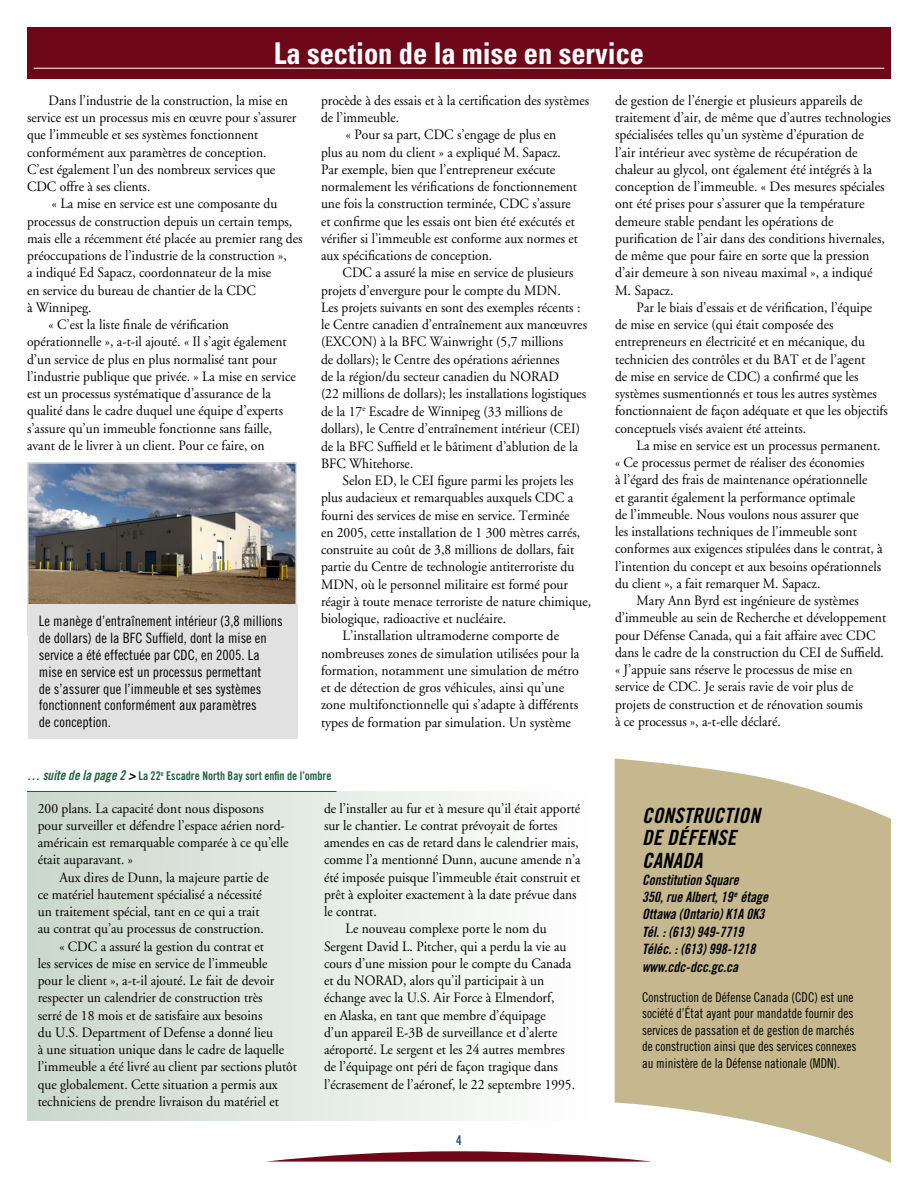
<style>
.page{position:relative;width:918px;height:1188px;background:#fff}
.page>*{position:absolute;margin:0;border:0;box-sizing:border-box;transform-origin:0 0}
._1_1-StoryTitle-OnRed{font:700 condensed 30px "Univers";color:#fff;scale:.95 1}
._5_1-EndTitle{font:21px "Trade Gothic Bold Cond Twenty Obl";letter-spacing:.01em;color:#000}
._2_15-MainText-TIGHTER-FDec{font:14.25px/17.2px "Adobe Garamond";color:#000;scale:.95 1}
._2_2-MainText-Tightest-FDec{font:14.25px/17.2px "Adobe Garamond";color:#000;scale:.95 1}
._2_15-MainText-TIGHTER-FDec-2{font:14.25px/17.2px "Adobe Garamond";color:#000}
._4_1-Caption{font:14.25px/16.8px "Trade Gothic Cond Eighteen";color:#000}
._5_2-EndContactInfo{font:14.25px "Trade Gothic Bold Cond Twenty Obl";color:#000;scale:.95 1}
._5_3-EndURL{font:14.25px "Trade Gothic Bold Cond Twenty Obl";color:#000;scale:.95 1}
._5_4-EndDCCInfo{font:13.5px/16.5px "Trade Gothic Cond Eighteen";color:#000;scale:.95 1}
._2_7b-FromPg{font:13.5px "Trade Gothic Bold Cond Twenty";color:#344a83;scale:.95 1}
._2_7b-FromPg-2{font:12px "Trade Gothic Bold Cond Twenty";color:#19603b;scale:.95 1}
.s1{font-family:"Trade Gothic Bold Cond Twenty Obl";font-size:13.5px}
.s2{font-family:"Trade Gothic Bold Cond Twenty Obl";font-size:13.5px;color:#000}
</style>
<div class="page">
<div style="left:27px;top:27px;width:864px;height:51px;background:#6e0717"></div>
<hr style="left:34px;top:68px;width:850px;height:1px;background:#fff">
<img style="left:30px;top:465px;width:264px;height:139px">
<div style="left:27px;top:462px;width:270px;height:174px;border:2px solid #e1e1e1"></div>
<div style="left:28px;top:604px;width:270px;height:135px;background:#e1e1e1"></div>
<div style="left:27px;top:791px;width:567px;height:330px;background:linear-gradient(to right,#cad7cc,#fff)"></div>
<hr style="left:27px;top:791px;width:309px;height:1px;background:#19603b">
<svg style="left:266px;top:1151px;width:349px;height:11px"></svg>
<svg style="left:615px;top:759px;width:276px;height:404px;fill:#c5b78e"></svg>
<p class="_1_1-StoryTitle-OnRed" style="left:274px;top:35px;width:391px">La section de la mise en service</p>
<p class="_2_15-MainText-TIGHTER-FDec" style="left:27px;top:92px;width:285px;text-indent:22px">Dans l’industrie de la construction, la mise en service est un processus mis en œuvre pour s’assurer que l’immeuble et ses systèmes fonctionnent conformément aux paramètres de conception.<br>C’est également l’un des nombreux services que CDC offre à ses clients.</p>
<p class="_2_15-MainText-TIGHTER-FDec" style="left:27px;top:196px;width:291px;text-indent:25px">« La mise en service est une composante du processus de construction depuis un certain temps, mais elle a récemment été placée au premier rang des préoccupations de l’industrie de la construction »,<br>a indiqué Ed Sapacz, coordonnateur de la mise<br>en service du bureau de chantier de la CDC<br>à Winnipeg.</p>
<p class="_2_15-MainText-TIGHTER-FDec" style="left:27px;top:316px;width:284px;text-indent:22px">« C’est la liste finale de vérification opérationnelle », a-t-il ajouté. « Il s’agit également d’un service de plus en plus normalisé tant pour l’industrie publique que privée. » La mise en service est un processus systématique d’assurance de la qualité dans le cadre duquel une équipe d’experts s’assure qu’un immeuble fonctionne sans faille, avant de le livrer à un client. Pour ce faire, on</p>
<p class="_2_15-MainText-TIGHTER-FDec" style="left:321px;top:92px;width:284px">procède à des essais et à la certification des systèmes de l’immeuble.</p>
<p class="_2_15-MainText-TIGHTER-FDec" style="left:321px;top:127px;width:272px;text-indent:25px">« Pour sa part, CDC s’engage de plus en plus au nom du client » a expliqué M. Sapacz.<br>Par exemple, bien que l’entrepreneur exécute normalement les vérifications de fonctionnement une fois la construction terminée, CDC s’assure et confirme que les essais ont bien été exécutés et vérifier si l’immeuble est conforme aux normes et aux spécifications de conception.</p>
<p class="_2_15-MainText-TIGHTER-FDec" style="left:321px;top:265px;width:282px;text-indent:22px">CDC a assuré la mise en service de plusieurs projets d’envergure pour le compte du MDN.<br>Les projets suivants en sont des exemples récents : le Centre canadien d’entraînement aux manœuvres (EXCON) à la BFC Wainwright (5,7 millions<br>de dollars); le Centre des opérations aériennes<br>de la région/du secteur canadien du NORAD<br>(22 millions de dollars); les installations logistiques de la 17<sup>e</sup> Escadre de Winnipeg (33 millions de dollars), le Centre d’entraînement intérieur (CEI) de la BFC Suffield et le bâtiment d’ablution de la BFC Whitehorse.</p>
<p class="_2_15-MainText-TIGHTER-FDec" style="left:321px;top:472px;width:286px;text-indent:22px">Selon ED, le CEI figure parmi les projets les plus audacieux et remarquables auxquels CDC a fourni des services de mise en service. Terminée<br>en 2005, cette installation de 1 300 mètres carrés, construite au coût de 3,8 millions de dollars, fait partie du Centre de technologie antiterroriste du MDN, où le personnel militaire est formé pour réagir à toute menace terroriste de nature chimique, biologique, radioactive et nucléaire.</p>
<p class="_2_15-MainText-TIGHTER-FDec-2" style="left:321px;top:628px;width:260px;text-indent:22px">L’installation ultramoderne comporte de nombreuses zones de simulation utilisées pour la formation, notamment une simulation de métro et de détection de gros véhicules, ainsi qu’une zone multifonctionnelle qui s’adapte à différents types de formation par simulation. Un système</p>
<p class="_2_15-MainText-TIGHTER-FDec-2" style="left:615px;top:92px;width:277px">de gestion de l’énergie et plusieurs appareils de traitement d’air, de même que d’autres technologies spécialisées telles qu’un système d’épuration de<br>l’air intérieur avec système de récupération de chaleur au glycol, ont également été intégrés à la conception de l’immeuble. « Des mesures spéciales ont été prises pour s’assurer que la température demeure stable pendant les opérations de purification de l’air dans des conditions hivernales, de même que pour faire en sorte que la pression d’air demeure à son niveau maximal », a indiqué M. Sapacz.</p>
<p class="_2_15-MainText-TIGHTER-FDec" style="left:615px;top:299px;width:289px;text-indent:22px">Par le biais d’essais et de vérification, l’équipe de mise en service (qui était composée des entrepreneurs en électricité et en mécanique, du technicien des contrôles et du BAT et de l’agent<br>de mise en service de CDC) a confirmé que les systèmes susmentionnés et tous les autres systèmes fonctionnaient de façon adéquate et que les objectifs conceptuels visés avaient été atteints.</p>
<p class="_2_15-MainText-TIGHTER-FDec" style="left:615px;top:437px;width:283px;text-indent:22px">La mise en service est un processus permanent. « Ce processus permet de réaliser des économies<br>à l’égard des frais de maintenance opérationnelle<br>et garantit également la performance optimale<br>de l’immeuble. Nous voulons nous assurer que<br>les installations techniques de l’immeuble sont conformes aux exigences stipulées dans le contrat, à l’intention du concept et aux besoins opérationnels du client », a fait remarquer M. Sapacz.</p>
<p class="_2_15-MainText-TIGHTER-FDec" style="left:615px;top:592px;width:287px;text-indent:22px">Mary Ann Byrd est ingénieure de systèmes d’immeuble au sein de Recherche et développement pour Défense Canada, qui a fait affaire avec CDC dans le cadre de la construction du CEI de Suffield. « J’appuie sans réserve le processus de mise en service de CDC. Je serais ravie de voir plus de projets de construction et de rénovation soumis<br>à ce processus », a-t-elle déclaré.</p>
<p class="_4_1-Caption" style="left:39px;top:612px;width:245px">Le manège d’entraînement intérieur (3,8 millions de dollars) de la BFC Suffield, dont la mise en service a été effectuée par CDC, en 2005. La mise en service est un processus permettant<br>de s’assurer que l’immeuble et ses systèmes fonctionnent conformément aux paramètres<br>de conception.</p>
<p class="_2_7b-FromPg-2" style="left:27px;top:769px;width:322px"><span class="s1">… suite de la page 2</span> <span class="s2">&gt;</span> La 22<sup>e</sup> Escadre North Bay sort enfin de l’ombre</p>
<p class="_2_2-MainText-Tightest-FDec" style="left:38px;top:800px;width:266px">200 plans. La capacité dont nous disposons pour surveiller et défendre l’espace aérien nord&shy;américain est remarquable comparée à ce qu’elle était auparavant. »</p>
<p class="_2_2-MainText-Tightest-FDec" style="left:38px;top:869px;width:245px;text-indent:22px">Aux dires de Dunn, la majeure partie de ce matériel hautement spécialisé a nécessité un traitement spécial, tant en ce qui a trait au contrat qu’au processus de construction.</p>
<p class="_2_2-MainText-Tightest-FDec" style="left:38px;top:938px;width:274px;text-indent:22px">« CDC a assuré la gestion du contrat et<br>les services de mise en service de l’immeuble<br>pour le client », a-t-il ajouté. Le fait de devoir respecter un calendrier de construction très<br>serré de 18 mois et de satisfaire aux besoins<br>du U.S. Department of Defense a donné lieu<br>à une situation unique dans le cadre de laquelle l’immeuble a été livré au client par sections plutôt que globalement. Cette situation a permis aux techniciens de prendre livraison du matériel et</p>
<p class="_2_2-MainText-Tightest-FDec" style="left:324px;top:800px;width:272px">de l’installer au fur et à mesure qu’il était apporté sur le chantier. Le contrat prévoyait de fortes amendes en cas de retard dans le calendrier mais, comme l’a mentionné Dunn, aucune amende n’a été imposée puisque l’immeuble était construit et prêt à exploiter exactement à la date prévue dans le contrat.</p>
<p class="_2_2-MainText-Tightest-FDec" style="left:324px;top:921px;width:266px;text-indent:22px">Le nouveau complexe porte le nom du Sergent David L. Pitcher, qui a perdu la vie au cours d’une mission pour le compte du Canada et du NORAD, alors qu’il participait à un échange avec la U.S. Air Force à Elmendorf,<br>en Alaska, en tant que membre d’équipage<br>d’un appareil E-3B de surveillance et d’alerte aéroporté. Le sergent et les 24 autres membres de l’équipage ont péri de façon tragique dans l’écrasement de l’aéronef, le 22 septembre 1995.</p>
<p class="_2_7b-FromPg" style="left:456px;top:1132px;width:7px">4</p>
<p class="_5_1-EndTitle" style="left:642px;top:802px;width:119px">CONSTRUCTION</p>
<p class="_5_1-EndTitle" style="left:642px;top:825px;width:95px">DE DÉFENSE</p>
<p class="_5_1-EndTitle" style="left:642px;top:847px;width:62px">CANADA</p>
<p class="_5_2-EndContactInfo" style="left:642px;top:871px;width:104px">Constitution Square</p>
<p class="_5_2-EndContactInfo" style="left:642px;top:888px;width:134px">350, rue Albert, 19<sup>e</sup> étage</p>
<p class="_5_2-EndContactInfo" style="left:642px;top:906px;width:130px">Ottawa (Ontario) K1A 0K3</p>
<p class="_5_2-EndContactInfo" style="left:642px;top:923px;width:108px">Tél. : (613) 949-7719</p>
<p class="_5_2-EndContactInfo" style="left:642px;top:940px;width:121px">Téléc. : (613) 998-1218</p>
<p class="_5_3-EndURL" style="left:642px;top:958px;width:103px">www.cdc-dcc.gc.ca</p>
<p class="_5_4-EndDCCInfo" style="left:642px;top:989px;width:227px">Construction de Défense Canada (CDC) est une société d’État ayant pour mandatde fournir des services de passation et de gestion de marchés de construction ainsi que des services connexes au ministère de la Défense nationale (MDN).</p>
</div>
